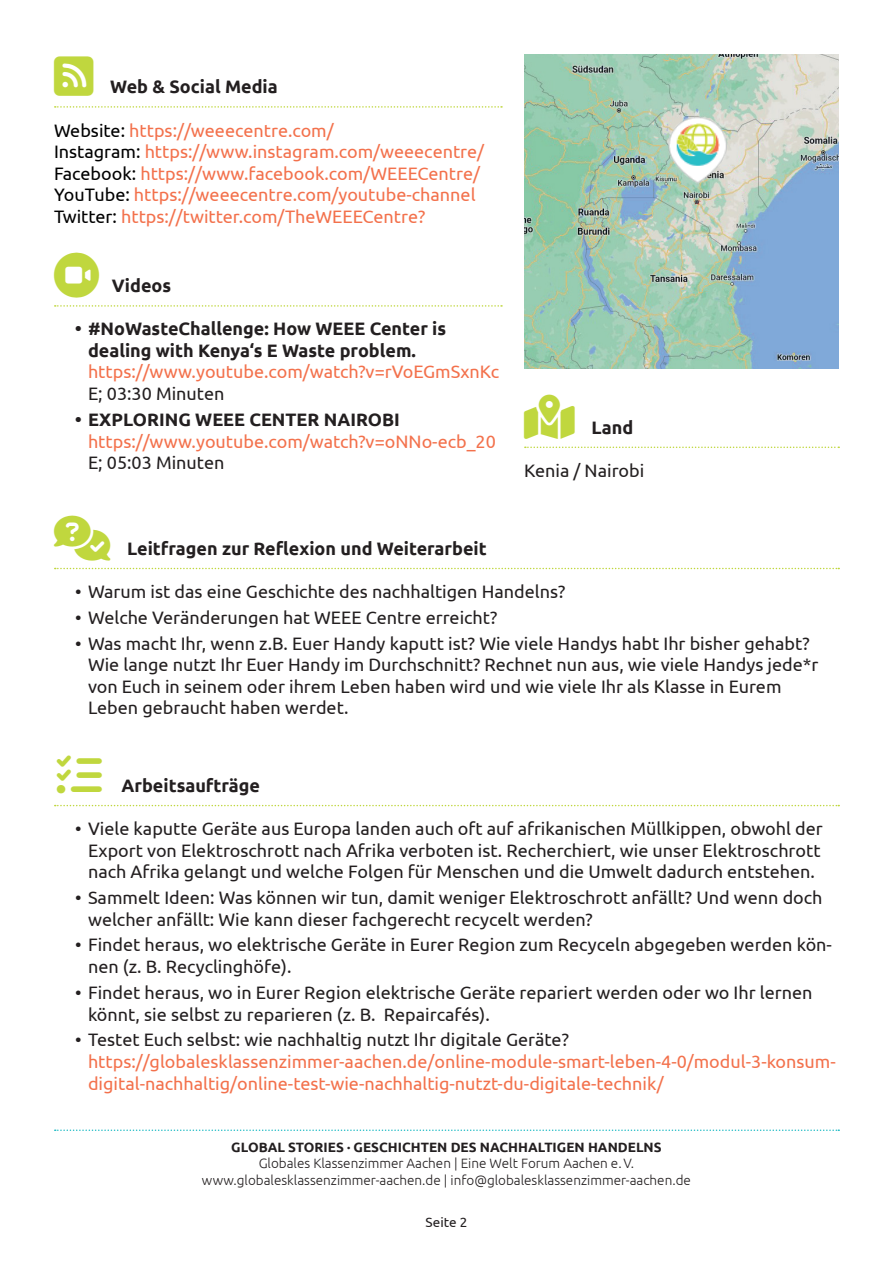
<style>
.page{position:relative;width:893px;height:1263px;background:#fff}
.page>*{position:absolute;margin:0;border:0;box-sizing:border-box;transform-origin:0 0}
.t1{font:18px/21.6px "Ubuntu";color:#231f20}
.t2{font:18px/21.6px "Ubuntu";color:#f3714c}
.t3{font:700 18px/21.6px "Ubuntu";color:#231f20}
.t4{font:300 13.5px/16.2px "Ubuntu";color:#231f20;text-align:center}
.t5{font:700 13.5px "Ubuntu";color:#231f20}
.t6{font:13.5px "Ubuntu";color:#231f20}
.s1{color:#000}
.s2{color:#c0d73e}
</style>
<div class="page">
<svg style="left:55px;top:1129px;width:784px;height:2px"></svg>
<svg style="left:55px;top:305px;width:447px;height:2px"></svg>
<img style="left:524px;top:54px;width:315px;height:314px">
<svg style="left:525px;top:447px;width:314px;height:1px"></svg>
<svg style="left:55px;top:568px;width:784px;height:1px"></svg>
<svg style="left:55px;top:805px;width:784px;height:1px"></svg>
<img style="left:668px;top:117px;width:59px;height:67px">
<svg style="left:55px;top:106px;width:447px;height:2px"></svg>
<p class="t3" style="left:110px;top:76px;width:169px">Web &amp; Social Media</p>
<p class="t2" style="left:54px;top:119px;width:432px"><span class="s1">Website:</span> https://weeecentre.com/<br><span class="s1">Instagram:</span> https://www.instagram.com/weeecentre/ <span class="s1">Facebook:</span> https://www.facebook.com/WEEECentre/ <span class="s1">YouTube:</span> https://weeecentre.com/youtube-channel <span class="s1">Twitter:</span> https://twitter.com/TheWEEECentre?</p>
<p class="t3" style="left:112px;top:275px;width:61px">Videos</p>
<p class="t3" style="left:88px;top:318px;width:360px;text-indent:-13px">• #NoWasteChallenge: How WEEE Center is dealing with Kenya‘s E Waste problem.</p>
<p class="t2" style="left:88px;top:361px;width:413px">https://www.youtube.com/watch?v=rVoEGmSxnKc</p>
<p class="t1" style="left:88px;top:382px;width:138px">E; 03:30 Minuten</p>
<p class="t3" style="left:75px;top:408px;width:326px">• EXPLORING WEEE CENTER NAIROBI</p>
<p class="t2" style="left:88px;top:430px;width:409px">https://www.youtube.com/watch?v=oNNo-ecb_20</p>
<p class="t1" style="left:88px;top:451px;width:138px">E; 05:03 Minuten</p>
<p class="t3" style="left:592px;top:416px;width:43px">Land</p>
<p class="t1" style="left:524px;top:459px;width:122px">Kenia / Nairobi</p>
<p class="t3" style="left:54px;top:537px;width:434px"><span class="s2">★</span> Leitfragen zur Reflexion und Weiterarbeit</p>
<p class="t1" style="left:75px;top:580px;width:492px">• Warum ist das eine Geschichte des nachhaltigen Handelns?</p>
<p class="t1" style="left:75px;top:606px;width:424px">• Welche Veränderungen hat WEEE Centre erreicht?</p>
<p class="t1" style="left:88px;top:632px;width:732px;text-indent:-13px">• Was macht Ihr, wenn z.B. Euer Handy kaputt ist? Wie viele Handys habt Ihr bisher gehabt?<br>Wie lange nutzt Ihr Euer Handy im Durchschnitt? Rechnet nun aus, wie viele Handys jede*r von Euch in seinem oder ihrem Leben haben wird und wie viele Ihr als Klasse in Eurem Leben gebraucht haben werdet.</p>
<p class="t3" style="left:54px;top:775px;width:208px"><span class="s2">★</span> Arbeitsaufträge</p>
<p class="t1" style="left:75px;top:817px;width:749px;text-align:center">• Viele kaputte Geräte aus Europa landen auch oft auf afrikanischen Müllkippen, obwohl der<br>Export von Elektroschrott nach Afrika verboten ist. Recherchiert, wie unser Elektroschrott nach Afrika gelangt und welche Folgen für Menschen und die Umwelt dadurch entstehen.</p>
<p class="t1" style="left:88px;top:886px;width:736px;text-indent:-13px">• Sammelt Ideen: Was können wir tun, damit weniger Elektroschrott anfällt? Und wenn doch welcher anfällt: Wie kann dieser fachgerecht recycelt werden?</p>
<p class="t1" style="left:88px;top:934px;width:745px;text-indent:-13px">• Findet heraus, wo elektrische Geräte in Eurer Region zum Recyceln abgegeben werden kön&shy;nen (z. B. Recyclinghöfe).</p>
<p class="t1" style="left:88px;top:981px;width:726px;text-indent:-13px">• Findet heraus, wo in Eurer Region elektrische Geräte repariert werden oder wo Ihr lernen könnt, sie selbst zu reparieren (z. B. Repaircafés).</p>
<p class="t1" style="left:75px;top:1028px;width:495px">• Testet Euch selbst: wie nachhaltig nutzt Ihr digitale Geräte?</p>
<p class="t2" style="left:88px;top:1050px;width:749px">https://globalesklassenzimmer-aachen.de/online-module-smart-leben-4-0/modul-3-konsum&shy;digital-nachhaltig/online-test-wie-nachhaltig-nutzt-du-digitale-technik/</p>
<p class="t5" style="left:231px;top:1139px;width:432px">GLOBAL STORIES · GESCHICHTEN DES NACHHALTIGEN HANDELNS</p>
<p class="t4" style="left:202px;top:1155px;width:490px">Globales Klassenzimmer Aachen | Eine Welt Forum Aachen e.V. www.globalesklassenzimmer-aachen.de | info@globalesklassenzimmer-aachen.de</p>
<p class="t6" style="left:426px;top:1214px;width:43px">Seite 2</p>
</div>
